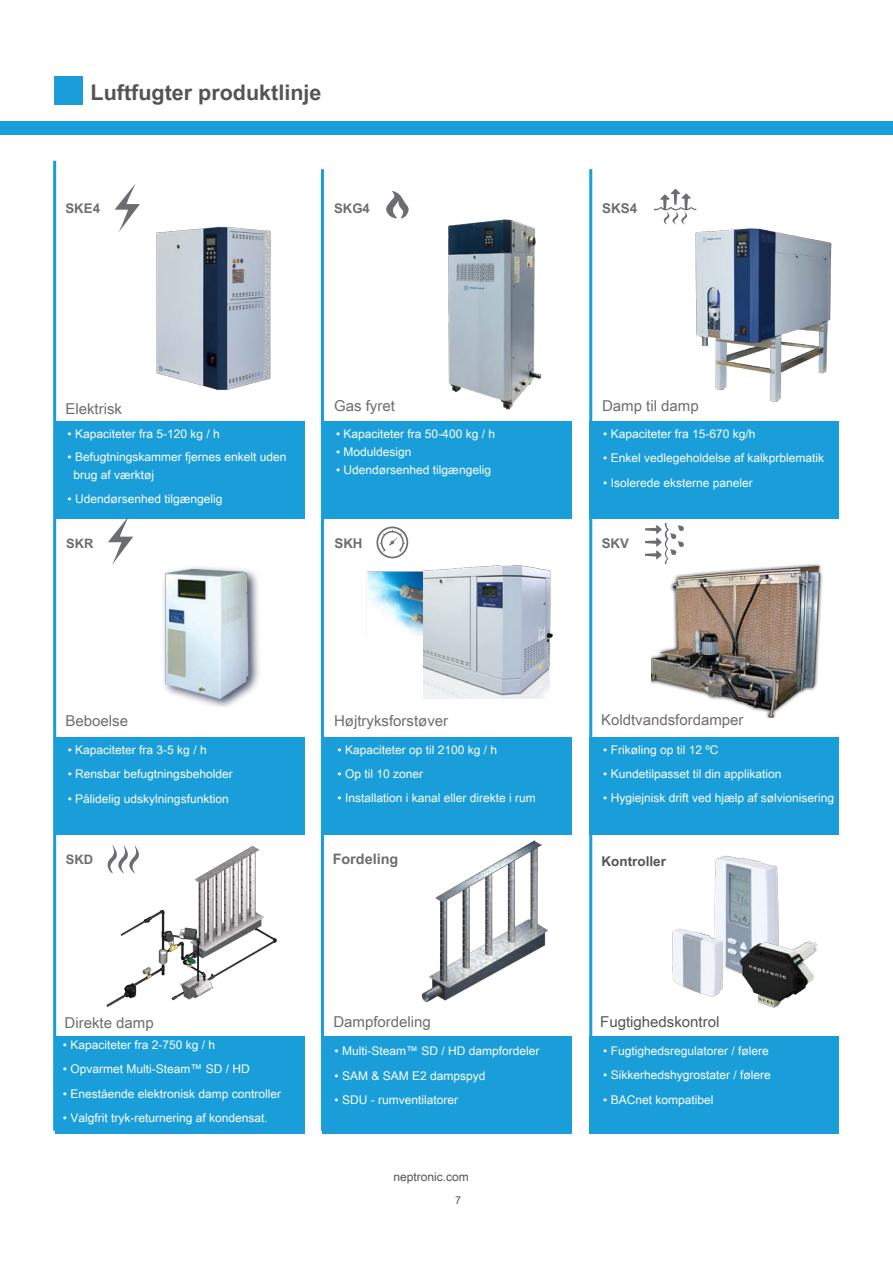
<style>
.page{position:relative;width:893px;height:1263px;background:#fff}
.page>*{position:absolute;margin:0;border:0;box-sizing:border-box;transform-origin:0 0}
.t1{font:700 21.6px "Arial Unicode MS";color:#545453}
.t2{font:15px "Arial Unicode MS";color:#6d6d6c}
.t3{font:15px "Arial Unicode MS";color:#545453}
.t4{font:700 14.4px "Arial Unicode MS";color:#6d6d6c}
.t5{font:700 13.5px "Arial Unicode MS";color:#545453}
.t6{font:700 13.5px "Arial Unicode MS";color:#6d6d6c}
.t7{font:700 13.35px "Arial Unicode MS";color:#6d6d6c}
.t8{font:700 13.2px "Arial Unicode MS";color:#6d6d6c}
.t9{font:700 12.9px "Arial Unicode MS";color:#6d6d6c}
.t10{font:12px/17.5px "Arial Unicode MS";color:#fff}
.t11{font:12px "Arial Unicode MS";color:#545453}
.t12{font:10.8px "Arial Unicode MS";color:#545453}
</style>
<div class="page">
<div style="left:0;top:122px;width:893px;height:13px;background:#199eda"></div>
<div style="left:55px;top:76px;width:28px;height:29px;background:#199eda"></div>
<div style="left:589px;top:1036px;width:250px;height:97px;background:#199eda"></div>
<div style="left:589px;top:737px;width:250px;height:97px;background:#199eda"></div>
<div style="left:589px;top:422px;width:250px;height:97px;background:#199eda"></div>
<div style="left:322px;top:1036px;width:250px;height:97px;background:#199eda"></div>
<div style="left:322px;top:737px;width:250px;height:97px;background:#199eda"></div>
<div style="left:322px;top:422px;width:250px;height:97px;background:#199eda"></div>
<div style="left:55px;top:1036px;width:250px;height:97px;background:#199eda"></div>
<div style="left:55px;top:737px;width:250px;height:97px;background:#199eda"></div>
<div style="left:55px;top:422px;width:250px;height:97px;background:#199eda"></div>
<img style="left:156px;top:226px;width:115px;height:164px">
<img style="left:652px;top:565px;width:171px;height:153px">
<img style="left:448px;top:219px;width:94px;height:191px">
<img style="left:163px;top:567px;width:96px;height:139px">
<img style="left:106px;top:845px;width:172px;height:162px">
<hr style="left:321px;top:169px;width:3px;height:962px;background:#199eda">
<hr style="left:589px;top:169px;width:3px;height:962px;background:#199eda">
<hr style="left:53px;top:161px;width:3px;height:970px;background:#199eda">
<img style="left:695px;top:228px;width:137px;height:174px">
<img style="left:366px;top:571px;width:57px;height:65px">
<img style="left:423px;top:566px;width:129px;height:132px">
<img style="left:672px;top:855px;width:107px;height:142px">
<img style="left:729px;top:927px;width:89px;height:81px">
<svg style="left:386px;top:191px;width:23px;height:28px"></svg>
<svg style="left:106px;top:845px;width:33px;height:29px"></svg>
<svg style="left:654px;top:189px;width:42px;height:36px"></svg>
<svg style="left:376px;top:526px;width:32px;height:32px"></svg>
<svg style="left:645px;top:523px;width:39px;height:41px"></svg>
<svg style="left:115px;top:183px;width:25px;height:49px"></svg>
<svg style="left:108px;top:516px;width:25px;height:49px"></svg>
<img style="left:421px;top:840px;width:127px;height:163px">
<h1 class="t1" style="left:91px;top:77px;width:232px">Luftfugter produktlinje</h1>
<p class="t8" style="left:65px;top:199px;width:36px">SKE4</p>
<p class="t8" style="left:334px;top:199px;width:37px">SKG4</p>
<p class="t6" style="left:602px;top:199px;width:37px">SKS4</p>
<p class="t2" style="left:65px;top:398px;width:58px">Elektrisk</p>
<p class="t2" style="left:334px;top:395px;width:62px">Gas fyret</p>
<p class="t2" style="left:602px;top:395px;width:98px">Damp til damp</p>
<p class="t10" style="left:68px;top:424px;width:154px">• Kapaciteter fra 5-120 kg / h</p>
<p class="t10" style="left:73px;top:448px;width:215px;text-indent:-6px">• Befugtningskammer fjernes enkelt uden brug af værktøj</p>
<p class="t10" style="left:68px;top:490px;width:156px">• Udendørsenhed tilgængelig</p>
<p class="t10" style="left:336px;top:424px;width:160px">• Kapaciteter fra 50-400 kg / h</p>
<p class="t10" style="left:336px;top:442px;width:77px">• Moduldesign</p>
<p class="t10" style="left:336px;top:460px;width:156px">• Udendørsenhed tilgængelig</p>
<p class="t10" style="left:603px;top:424px;width:154px">• Kapaciteter fra 15-670 kg/h</p>
<p class="t10" style="left:603px;top:449px;width:222px">• Enkel vedlegeholdelse af kalkprblematik</p>
<p class="t10" style="left:603px;top:473px;width:151px">• Isolerede eksterne paneler</p>
<p class="t9" style="left:66px;top:534px;width:29px">SKR</p>
<p class="t7" style="left:334px;top:534px;width:30px">SKH</p>
<p class="t7" style="left:602px;top:534px;width:29px">SKV</p>
<p class="t2" style="left:65px;top:710px;width:64px">Beboelse</p>
<p class="t2" style="left:334px;top:710px;width:116px">Højtryksforstøver</p>
<p class="t2" style="left:601px;top:709px;width:144px">Koldtvandsfordamper</p>
<p class="t10" style="left:68px;top:740px;width:140px">• Kapaciteter fra 3-5 kg / h</p>
<p class="t10" style="left:68px;top:765px;width:166px">• Rensbar befugtningsbeholder</p>
<p class="t10" style="left:68px;top:789px;width:162px">• Pålidelig udskylningsfunktion</p>
<p class="t10" style="left:603px;top:740px;width:117px">• Frikøling op til 12 ºC</p>
<p class="t10" style="left:603px;top:764px;width:180px">• Kundetilpasset til din applikation</p>
<p class="t10" style="left:603px;top:788px;width:232px">• Hygiejnisk drift ved hjælp af sølvionisering</p>
<p class="t10" style="left:338px;top:740px;width:161px">• Kapaciteter op til 2100 kg / h</p>
<p class="t10" style="left:338px;top:764px;width:87px">• Op til 10 zoner</p>
<p class="t10" style="left:338px;top:788px;width:200px">• Installation i kanal eller direkte i rum</p>
<p class="t9" style="left:66px;top:850px;width:29px">SKD</p>
<p class="t4" style="left:333px;top:848px;width:67px">Fordeling</p>
<p class="t5" style="left:601px;top:852px;width:66px">Kontroller</p>
<p class="t2" style="left:65px;top:1012px;width:91px">Direkte damp</p>
<p class="t2" style="left:333px;top:1011px;width:99px">Dampfordeling</p>
<p class="t3" style="left:600px;top:1011px;width:121px">Fugtighedskontrol</p>
<p class="t10" style="left:63px;top:1035px;width:154px">• Kapaciteter fra 2-750 kg / h</p>
<p class="t10" style="left:63px;top:1060px;width:188px">• Opvarmet Multi-Steam™ SD / HD</p>
<p class="t10" style="left:63px;top:1084px;width:220px">• Enestående elektronisk damp controller</p>
<p class="t10" style="left:63px;top:1108px;width:206px">• Valgfrit tryk-returnering af kondensat.</p>
<p class="t10" style="left:335px;top:1042px;width:206px">• Multi-Steam™ SD / HD dampfordeler</p>
<p class="t10" style="left:335px;top:1066px;width:152px">• SAM &amp; SAM E2 dampspyd</p>
<p class="t10" style="left:335px;top:1090px;width:125px">• SDU - rumventilatorer</p>
<p class="t10" style="left:603px;top:1042px;width:167px">• Fugtighedsregulatorer / følere</p>
<p class="t10" style="left:603px;top:1065px;width:169px">• Sikkerhedshygrostater / følere</p>
<p class="t10" style="left:603px;top:1090px;width:112px">• BACnet kompatibel</p>
<p class="t11" style="left:393px;top:1168px;width:77px">neptronic.com</p>
<p class="t12" style="left:455px;top:1192px;width:8px">7</p>
</div>
